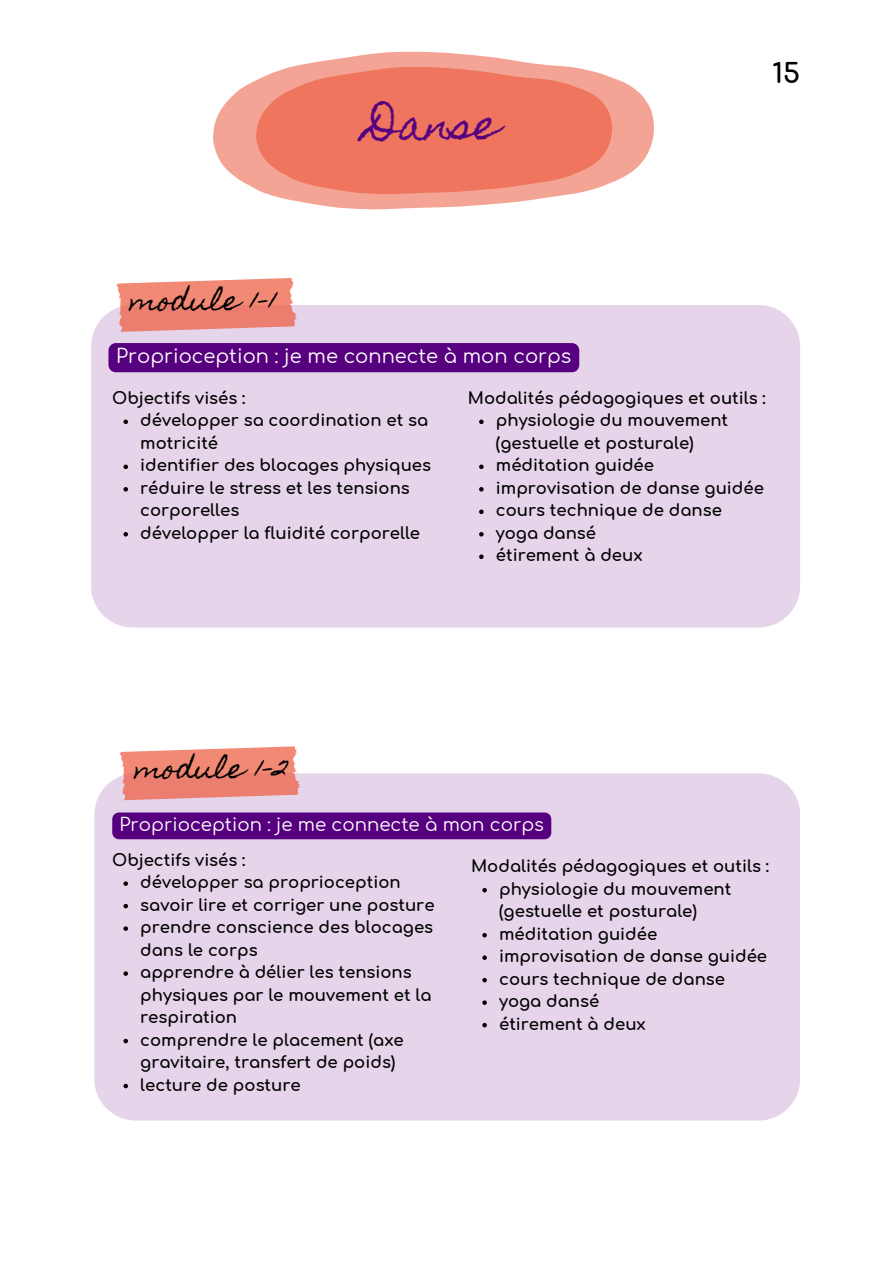
<style>
.page{position:relative;width:893px;height:1264px;background:#fff}
.page>*{position:absolute;margin:0;border:0;box-sizing:border-box;transform-origin:0 0}
.t1{font:41.55px "Homemade Apple";color:#57007f}
.t2{font:27px "Homemade Apple";color:#000}
.t3{font:700 27px "Comfortaa";color:#000}
.t4{font:19.5px "Comfortaa";color:#fff}
.t5{font:18.15px "Comfortaa";color:#fff}
.t6{font:700 16.5px/22.5px "Comfortaa";color:#000}
</style>
<div class="page">
<svg style="left:213px;top:52px;width:441px;height:157px"></svg>
<svg style="left:256px;top:67px;width:356px;height:127px;background:#f07e69"></svg>
<div style="left:91px;top:305px;width:709px;height:322px;background:#e6d4ea"></div>
<svg style="left:117px;top:278px;width:179px;height:54px;background:#ee9183"></svg>
<div style="left:108px;top:343px;width:471px;height:29px;background:#57007f"></div>
<svg style="left:123px;top:419px;width:5px;height:5px"></svg>
<svg style="left:123px;top:464px;width:5px;height:5px"></svg>
<svg style="left:123px;top:487px;width:5px;height:4px"></svg>
<svg style="left:123px;top:532px;width:5px;height:4px"></svg>
<svg style="left:479px;top:419px;width:4px;height:5px"></svg>
<svg style="left:479px;top:464px;width:4px;height:5px"></svg>
<svg style="left:479px;top:487px;width:4px;height:4px"></svg>
<svg style="left:479px;top:509px;width:4px;height:5px"></svg>
<svg style="left:479px;top:532px;width:4px;height:4px"></svg>
<svg style="left:479px;top:554px;width:4px;height:5px"></svg>
<div style="left:94px;top:773px;width:706px;height:347px;background:#e6d4ea"></div>
<svg style="left:120px;top:746px;width:180px;height:54px;background:#ee9284"></svg>
<div style="left:112px;top:812px;width:439px;height:27px;background:#57007f"></div>
<svg style="left:123px;top:881px;width:5px;height:4px"></svg>
<svg style="left:123px;top:903px;width:5px;height:5px"></svg>
<svg style="left:123px;top:926px;width:5px;height:4px"></svg>
<svg style="left:123px;top:971px;width:5px;height:4px"></svg>
<svg style="left:123px;top:1038px;width:5px;height:5px"></svg>
<svg style="left:123px;top:1083px;width:5px;height:5px"></svg>
<svg style="left:482px;top:888px;width:5px;height:4px"></svg>
<svg style="left:482px;top:932px;width:5px;height:5px"></svg>
<svg style="left:482px;top:955px;width:5px;height:4px"></svg>
<svg style="left:482px;top:977px;width:5px;height:5px"></svg>
<svg style="left:482px;top:1000px;width:5px;height:4px"></svg>
<svg style="left:482px;top:1022px;width:5px;height:5px"></svg>
<p class="t1" style="left:367px;top:100px;width:134px">Danse</p>
<p class="t3" style="left:772px;top:59px;width:29px">15</p>
<p class="t2" style="left:130px;top:285px;width:149px">module 1-1</p>
<p class="t4" style="left:116px;top:345px;width:456px">Proprioception : je me connecte à mon corps</p>
<p class="t6" style="left:112px;top:387px;width:135px">Objectifs visés :</p>
<p class="t6" style="left:140px;top:410px;width:289px">développer sa coordination et sa motricité</p>
<p class="t6" style="left:140px;top:454px;width:292px">identifier des blocages physiques</p>
<p class="t6" style="left:140px;top:477px;width:271px">réduire le stress et les tensions corporelles</p>
<p class="t6" style="left:140px;top:522px;width:281px">développer la fluidité corporelle</p>
<p class="t6" style="left:468px;top:387px;width:299px">Modalités pédagogiques et outils :</p>
<p class="t6" style="left:496px;top:410px;width:234px">physiologie du mouvement (gestuelle et posturale)</p>
<p class="t6" style="left:496px;top:454px;width:160px">méditation guidée</p>
<p class="t6" style="left:496px;top:477px;width:269px">improvisation de danse guidée</p>
<p class="t6" style="left:496px;top:499px;width:227px">cours technique de danse</p>
<p class="t6" style="left:496px;top:522px;width:102px">yoga dansé</p>
<p class="t6" style="left:496px;top:544px;width:148px">étirement à deux</p>
<p class="t2" style="left:135px;top:753px;width:156px">module 1-2</p>
<p class="t5" style="left:119px;top:814px;width:426px">Proprioception : je me connecte à mon corps</p>
<p class="t6" style="left:112px;top:849px;width:135px">Objectifs visés :</p>
<p class="t6" style="left:140px;top:871px;width:262px">développer sa proprioception</p>
<p class="t6" style="left:140px;top:894px;width:296px">savoir lire et corriger une posture</p>
<p class="t6" style="left:140px;top:916px;width:294px">prendre conscience des blocages dans le corps</p>
<p class="t6" style="left:140px;top:961px;width:293px">apprendre à délier les tensions physiques par le mouvement et la respiration</p>
<p class="t6" style="left:140px;top:1028px;width:265px">comprendre le placement (axe gravitaire, transfert de poids)</p>
<p class="t6" style="left:140px;top:1073px;width:162px">lecture de posture</p>
<p class="t6" style="left:471px;top:855px;width:299px">Modalités pédagogiques et outils :</p>
<p class="t6" style="left:499px;top:878px;width:234px">physiologie du mouvement (gestuelle et posturale)</p>
<p class="t6" style="left:499px;top:923px;width:160px">méditation guidée</p>
<p class="t6" style="left:499px;top:945px;width:269px">improvisation de danse guidée</p>
<p class="t6" style="left:499px;top:968px;width:227px">cours technique de danse</p>
<p class="t6" style="left:499px;top:990px;width:102px">yoga dansé</p>
<p class="t6" style="left:499px;top:1013px;width:148px">étirement à deux</p>
</div>
